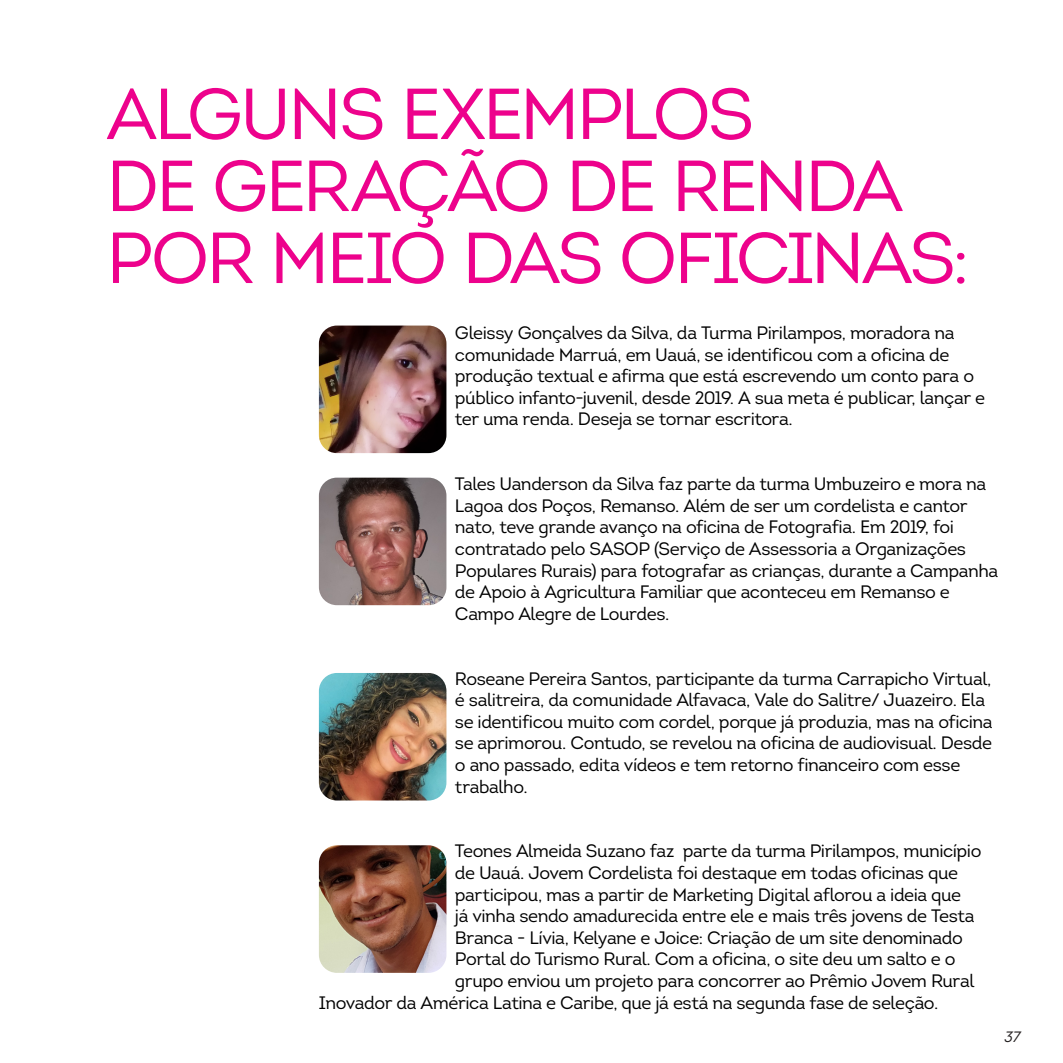
<style>
.page{position:relative;width:1063px;height:1063px;background:#fff}
.page>*{position:absolute;margin:0;border:0;box-sizing:border-box;transform-origin:0 0}
.t1{font:72px/72px "Intro";letter-spacing:-.04em;color:#ed028c}
.t2{font:18px/21.6px "Intro";letter-spacing:-.025em;color:#000}
.t3{font:italic 15px "Intro";color:#231f20}
</style>
<div class="page">
<img style="left:319px;top:326px;width:127px;height:127px">
<img style="left:319px;top:673px;width:127px;height:128px">
<img style="left:319px;top:478px;width:127px;height:127px">
<img style="left:319px;top:845px;width:127px;height:128px">
<p class="t1" style="left:106px;top:78px;width:865px">ALGUNS EXEMPLOS<br>DE GERAÇÃO DE RENDA<br>POR MEIO DAS OFICINAS:</p>
<p class="t2" style="left:455px;top:322px;width:532px">Gleissy Gonçalves da Silva, da Turma Pirilampos, moradora na comunidade Marruá, em Uauá, se identificou com a oficina de produção textual e afirma que está escrevendo um conto para o público infanto-juvenil, desde 2019. A sua meta é publicar, lançar e ter uma renda. Deseja se tornar escritora.</p>
<p class="t2" style="left:455px;top:473px;width:545px">Tales Uanderson da Silva faz parte da turma Umbuzeiro e mora na Lagoa dos Poços, Remanso. Além de ser um cordelista e cantor nato, teve grande avanço na oficina de Fotografia. Em 2019, foi contratado pelo SASOP (Serviço de Assessoria a Organizações Populares Rurais) para fotografar as crianças, durante a Campanha de Apoio à Agricultura Familiar que aconteceu em Remanso e Campo Alegre de Lourdes.</p>
<p class="t2" style="left:455px;top:668px;width:539px">Roseane Pereira Santos, participante da turma Carrapicho Virtual, é salitreira, da comunidade Alfavaca, Vale do Salitre/ Juazeiro. Ela se identificou muito com cordel, porque já produzia, mas na oficina se aprimorou. Contudo, se revelou na oficina de audiovisual. Desde o ano passado, edita vídeos e tem retorno financeiro com esse trabalho.</p>
<p class="t2" style="left:455px;top:841px;width:528px">Teones Almeida Suzano faz parte da turma Pirilampos, município</p>
<p class="t2" style="left:455px;top:862px;width:505px">de Uauá. Jovem Cordelista foi destaque em todas oficinas que</p>
<p class="t2" style="left:455px;top:884px;width:508px">participou, mas a partir de Marketing Digital aflorou a ideia que</p>
<p class="t2" style="left:455px;top:905px;width:521px">já vinha sendo amadurecida entre ele e mais três jovens de Testa</p>
<p class="t2" style="left:455px;top:927px;width:510px">Branca - Lívia, Kelyane e Joice: Criação de um site denominado</p>
<p class="t2" style="left:455px;top:949px;width:502px">Portal do Turismo Rural. Com a oficina, o site deu um salto e o</p>
<p class="t2" style="left:455px;top:970px;width:521px">grupo enviou um projeto para concorrer ao Prêmio Jovem Rural</p>
<p class="t2" style="left:319px;top:992px;width:621px">Inovador da América Latina e Caribe, que já está na segunda fase de seleção.</p>
<p class="t3" style="left:1004px;top:1027px;width:18px">37</p>
</div>
